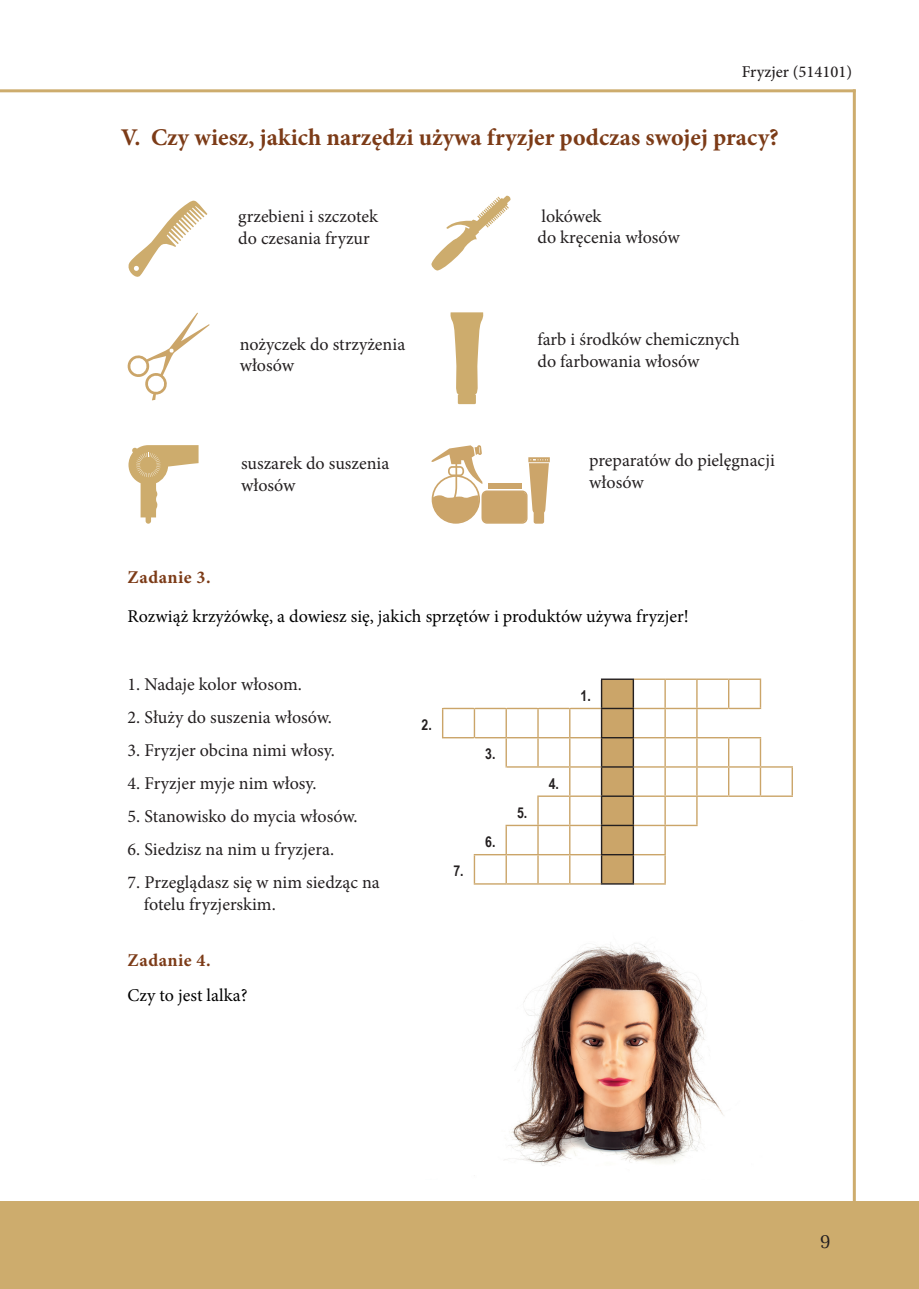
<style>
.page{position:relative;width:919px;height:1289px;background:#fff}
.page>*{position:absolute;margin:0;border:0;box-sizing:border-box;transform-origin:0 0}
.t1{font:700 24px "Minion Pro";color:#7c3b17}
.t2{font:18px/21.6px "Minion Pro";color:#231f20}
.t3{font:18px "Minion Pro";color:#000001}
.t4{font:700 18px "Minion Pro";letter-spacing:.025em;color:#7c3b17}
.t5{font:18px "Lora";color:#231f20}
.t6{font:500 16.5px "Minion Pro";color:#231f20}
.t7{font:700 15px "Arial Narrow";color:#231f20}
</style>
<div class="page">
<div style="left:0;top:1201px;width:918px;height:87px;background:#cdac6d"></div>
<hr style="left:852px;top:89px;width:3px;height:1114px;background:#cdac6d">
<hr style="left:0;top:89px;width:855px;height:3px;background:#cdac6d">
<svg style="left:443px;top:679px;width:348px;height:204px"></svg>
<hr style="left:634px;top:678px;width:31px;height:2px;background:#cba569">
<hr style="left:665px;top:678px;width:31px;height:2px;background:#cba569">
<hr style="left:696px;top:678px;width:32px;height:2px;background:#cba569">
<hr style="left:728px;top:678px;width:33px;height:2px;background:#cba569">
<hr style="left:759px;top:680px;width:2px;height:27px;background:#cba569">
<hr style="left:442px;top:707px;width:32px;height:2px;background:#cba569">
<hr style="left:474px;top:707px;width:32px;height:2px;background:#cba569">
<hr style="left:473px;top:709px;width:2px;height:28px;background:#cba569">
<hr style="left:506px;top:707px;width:32px;height:2px;background:#cba569">
<hr style="left:505px;top:709px;width:2px;height:28px;background:#cba569">
<hr style="left:538px;top:707px;width:31px;height:2px;background:#cba569">
<hr style="left:569px;top:707px;width:32px;height:2px;background:#cba569">
<hr style="left:634px;top:707px;width:31px;height:2px;background:#cba569">
<hr style="left:665px;top:707px;width:31px;height:2px;background:#cba569">
<hr style="left:696px;top:707px;width:32px;height:2px;background:#cba569">
<hr style="left:728px;top:707px;width:33px;height:2px;background:#cba569">
<hr style="left:474px;top:737px;width:32px;height:1px;background:#cba569">
<hr style="left:506px;top:737px;width:32px;height:1px;background:#cba569">
<hr style="left:505px;top:738px;width:2px;height:28px;background:#cba569">
<hr style="left:538px;top:737px;width:31px;height:1px;background:#cba569">
<hr style="left:569px;top:737px;width:32px;height:1px;background:#cba569">
<hr style="left:634px;top:737px;width:31px;height:1px;background:#cba569">
<hr style="left:759px;top:738px;width:2px;height:28px;background:#cba569">
<hr style="left:505px;top:766px;width:33px;height:1px;background:#cba569">
<hr style="left:538px;top:766px;width:31px;height:1px;background:#cba569">
<hr style="left:569px;top:766px;width:32px;height:1px;background:#cba569">
<hr style="left:634px;top:766px;width:31px;height:1px;background:#cba569">
<hr style="left:665px;top:766px;width:31px;height:1px;background:#cba569">
<hr style="left:696px;top:766px;width:32px;height:1px;background:#cba569">
<hr style="left:728px;top:766px;width:32px;height:1px;background:#cba569">
<hr style="left:759px;top:767px;width:2px;height:28px;background:#cba569">
<svg style="left:791px;top:767px;width:1px;height:28px"></svg>
<hr style="left:537px;top:795px;width:32px;height:2px;background:#cba569">
<hr style="left:569px;top:795px;width:32px;height:2px;background:#cba569">
<hr style="left:634px;top:795px;width:31px;height:2px;background:#cba569">
<hr style="left:696px;top:795px;width:32px;height:2px;background:#cba569">
<hr style="left:728px;top:795px;width:32px;height:2px;background:#cba569">
<hr style="left:505px;top:824px;width:33px;height:2px;background:#cba569">
<hr style="left:505px;top:826px;width:2px;height:28px;background:#cba569">
<hr style="left:538px;top:824px;width:31px;height:2px;background:#cba569">
<hr style="left:569px;top:824px;width:32px;height:2px;background:#cba569">
<hr style="left:634px;top:824px;width:31px;height:2px;background:#cba569">
<hr style="left:506px;top:854px;width:32px;height:1px;background:#cba569">
<hr style="left:538px;top:854px;width:31px;height:1px;background:#cba569">
<hr style="left:569px;top:854px;width:32px;height:1px;background:#cba569">
<hr style="left:634px;top:854px;width:31px;height:1px;background:#cba569">
<hr style="left:506px;top:883px;width:32px;height:1px;background:#cba569">
<hr style="left:538px;top:883px;width:31px;height:1px;background:#cba569">
<hr style="left:569px;top:883px;width:32px;height:1px;background:#cba569">
<hr style="left:634px;top:883px;width:31px;height:1px;background:#cba569">
<hr style="left:473px;top:680px;width:2px;height:27px;background:#fff">
<hr style="left:505px;top:680px;width:2px;height:27px;background:#fff">
<svg style="left:537px;top:680px;width:1px;height:86px"></svg>
<hr style="left:442px;top:678px;width:32px;height:2px;background:#fff">
<hr style="left:474px;top:678px;width:32px;height:2px;background:#fff">
<hr style="left:506px;top:678px;width:32px;height:2px;background:#fff">
<hr style="left:538px;top:678px;width:31px;height:2px;background:#fff">
<svg style="left:728px;top:680px;width:1px;height:115px"></svg>
<hr style="left:759px;top:709px;width:2px;height:28px;background:#fff">
<hr style="left:601px;top:678px;width:33px;height:2px;background:#231f20">
<hr style="left:632px;top:680px;width:2px;height:27px;background:#231f20">
<hr style="left:601px;top:707px;width:33px;height:2px;background:#231f20">
<hr style="left:632px;top:709px;width:2px;height:28px;background:#231f20">
<hr style="left:601px;top:737px;width:33px;height:1px;background:#231f20">
<hr style="left:632px;top:738px;width:2px;height:28px;background:#231f20">
<hr style="left:601px;top:766px;width:33px;height:1px;background:#231f20">
<hr style="left:632px;top:767px;width:2px;height:28px;background:#231f20">
<hr style="left:601px;top:795px;width:33px;height:2px;background:#231f20">
<hr style="left:632px;top:797px;width:2px;height:27px;background:#231f20">
<hr style="left:601px;top:824px;width:33px;height:2px;background:#231f20">
<hr style="left:632px;top:826px;width:2px;height:28px;background:#231f20">
<hr style="left:601px;top:854px;width:33px;height:1px;background:#231f20">
<svg style="left:601px;top:679px;width:32px;height:204px;background:#bb9862"></svg>
<hr style="left:632px;top:855px;width:2px;height:28px;background:#231f20">
<hr style="left:601px;top:883px;width:33px;height:1px;background:#231f20">
<hr style="left:569px;top:678px;width:32px;height:2px;background:#fff">
<hr style="left:665px;top:737px;width:31px;height:1px;background:#cba569">
<hr style="left:696px;top:737px;width:32px;height:1px;background:#cba569">
<hr style="left:728px;top:737px;width:33px;height:1px;background:#cba569">
<hr style="left:442px;top:737px;width:32px;height:1px;background:#cba569">
<hr style="left:473px;top:738px;width:2px;height:29px;background:#fff">
<svg style="left:442px;top:707px;width:1px;height:32px"></svg>
<hr style="left:473px;top:767px;width:2px;height:29px;background:#fff">
<hr style="left:505px;top:767px;width:2px;height:29px;background:#fff">
<hr style="left:760px;top:795px;width:32px;height:2px;background:#cba569">
<hr style="left:760px;top:766px;width:32px;height:1px;background:#cba569">
<svg style="left:537px;top:797px;width:1px;height:86px"></svg>
<svg style="left:569px;top:680px;width:1px;height:203px"></svg>
<hr style="left:665px;top:795px;width:31px;height:2px;background:#cba569">
<svg style="left:696px;top:680px;width:1px;height:144px"></svg>
<hr style="left:665px;top:824px;width:32px;height:2px;background:#cba569">
<hr style="left:473px;top:854px;width:33px;height:1px;background:#cba569">
<hr style="left:473px;top:855px;width:2px;height:28px;background:#cba569">
<hr style="left:505px;top:855px;width:2px;height:28px;background:#cba569">
<hr style="left:473px;top:883px;width:33px;height:1px;background:#cba569">
<svg style="left:664px;top:680px;width:1px;height:203px"></svg>
<svg style="left:128px;top:200px;width:79px;height:77px"></svg>
<svg style="left:127px;top:313px;width:82px;height:87px"></svg>
<svg style="left:431px;top:195px;width:80px;height:76px"></svg>
<svg style="left:128px;top:445px;width:70px;height:78px"></svg>
<svg style="left:450px;top:312px;width:34px;height:92px"></svg>
<img style="left:504px;top:943px;width:220px;height:223px">
<svg style="left:431px;top:445px;width:118px;height:78px"></svg>
<div style="left:534px;top:513px;width:9px;height:9px;background:#cca56a"></div>
<p class="t6" style="left:741px;top:61px;width:112px">Fryzjer (514101)</p>
<h1 class="t1" style="left:121px;top:120px;width:659px">V. Czy wiesz, jakich narzędzi używa fryzjer podczas swojej pracy?</h1>
<p class="t2" style="left:238px;top:206px;width:141px">grzebieni i szczotek do czesania fryzur</p>
<p class="t2" style="left:537px;top:205px;width:144px">lokówek<br>do kręcenia włosów</p>
<p class="t2" style="left:240px;top:333px;width:167px">nożyczek do strzyżenia włosów</p>
<p class="t2" style="left:537px;top:328px;width:204px">farb i środków chemicznych do farbowania włosów</p>
<p class="t2" style="left:241px;top:452px;width:150px">suszarek do suszenia włosów</p>
<p class="t2" style="left:589px;top:449px;width:187px">preparatów do pielęgnacji włosów</p>
<p class="t4" style="left:128px;top:564px;width:84px">Zadanie 3.</p>
<p class="t3" style="left:128px;top:604px;width:562px">Rozwiąż krzyżówkę, a dowiesz się, jakich sprzętów i produktów używa fryzjer!</p>
<p class="t2" style="left:128px;top:673px;width:176px">1. Nadaje kolor włosom.</p>
<p class="t2" style="left:128px;top:706px;width:206px">2. Służy do suszenia włosów.</p>
<p class="t2" style="left:128px;top:739px;width:209px">3. Fryzjer obcina nimi włosy.</p>
<p class="t2" style="left:128px;top:772px;width:190px">4. Fryzjer myje nim włosy.</p>
<p class="t2" style="left:128px;top:805px;width:231px">5. Stanowisko do mycia włosów.</p>
<p class="t2" style="left:128px;top:838px;width:208px">6. Siedzisz na nim u fryzjera.</p>
<p class="t2" style="left:144px;top:871px;width:237px;text-indent:-16px">7. Przeglądasz się w nim siedząc na fotelu fryzjerskim.</p>
<p class="t4" style="left:128px;top:947px;width:84px">Zadanie 4.</p>
<p class="t3" style="left:128px;top:983px;width:121px">Czy to jest lalka?</p>
<p class="t7" style="left:421px;top:716px;width:12px">2.</p>
<p class="t7" style="left:485px;top:745px;width:12px">3.</p>
<p class="t7" style="left:453px;top:862px;width:12px">7.</p>
<p class="t7" style="left:485px;top:833px;width:12px">6.</p>
<p class="t7" style="left:517px;top:803px;width:12px">5.</p>
<p class="t7" style="left:548px;top:774px;width:12px">4.</p>
<p class="t7" style="left:580px;top:686px;width:12px">1.</p>
<p class="t5" style="left:820px;top:1227px;width:12px">9</p>
</div>
